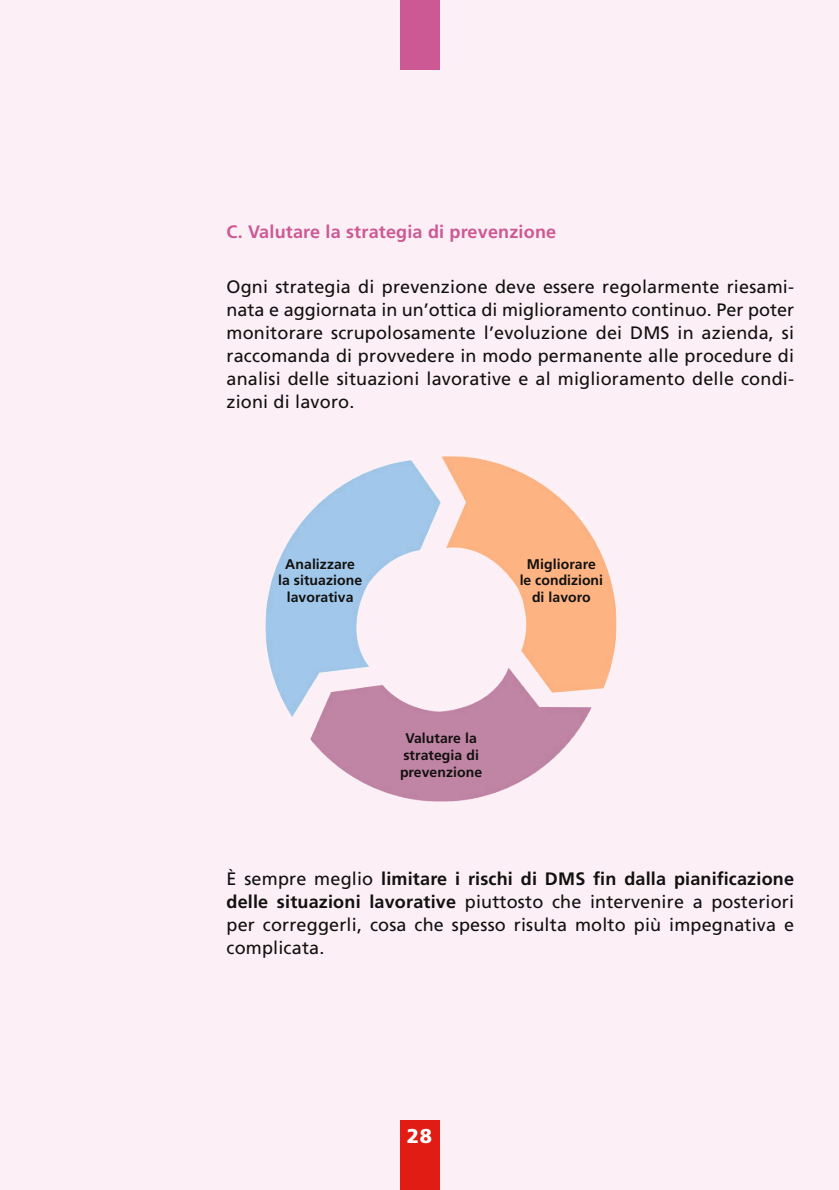
<style>
.page{position:relative;width:839px;height:1190px;background:#fff}
.page>*{position:absolute;margin:0;border:0;box-sizing:border-box;transform-origin:0 0}
.t1{font:900 20px "Frutiger LT Pro";color:#fff}
.Grundtext__Fliesstex{font:18px/23px "Frutiger LT Pro";letter-spacing:.01em;color:#11110f;text-align:justify}
.Grundtext__Fliesstex-2{font:700 18px "Frutiger LT Pro";letter-spacing:.01em;color:#cc5994}
.Bullet_Points{font:700 14px/16.8px "Frutiger LT Pro";letter-spacing:.005em;color:#11110f;text-align:center}
.s1{font-weight:700}
</style>
<div class="page">
<div style="left:0;top:0;width:838px;height:1190px;background:#fdeff6"></div>
<div style="left:399px;top:1119px;width:40px;height:71px;background:#e11c15"></div>
<div style="left:399px;top:0;width:40px;height:70px;background:#cc5994"></div>
<img style="left:265px;top:456px;width:352px;height:346px">
<p class="Grundtext__Fliesstex-2" style="left:226px;top:222px;width:331px">C. Valutare la strategia di prevenzione</p>
<p class="Grundtext__Fliesstex" style="left:226px;top:275px;width:568px">Ogni strategia di prevenzione deve essere regolarmente riesami&shy;nata e aggiornata in un’ottica di miglioramento continuo. Per poter monitorare scrupolosamente l’evoluzione dei DMS in azienda, si raccomanda di provvedere in modo permanente alle procedure di analisi delle situazioni lavorative e al miglioramento delle condi&shy;zioni di lavoro.</p>
<p class="Bullet_Points" style="left:278px;top:555px;width:86px">Analizzare la situazione lavorativa</p>
<p class="Bullet_Points" style="left:519px;top:555px;width:85px">Migliorare le condizioni di lavoro</p>
<p class="Bullet_Points" style="left:400px;top:729px;width:84px">Valutare la strategia di prevenzione</p>
<p class="Grundtext__Fliesstex" style="left:226px;top:867px;width:568px">È sempre meglio <span class="s1">limitare i rischi di DMS fin dalla pianificazione delle situazioni lavorative</span> piuttosto che intervenire a posteriori per correggerli, cosa che spesso risulta molto più impegnativa e complicata.</p>
<p class="t1" style="left:406px;top:1123px;width:27px">28</p>
</div>
